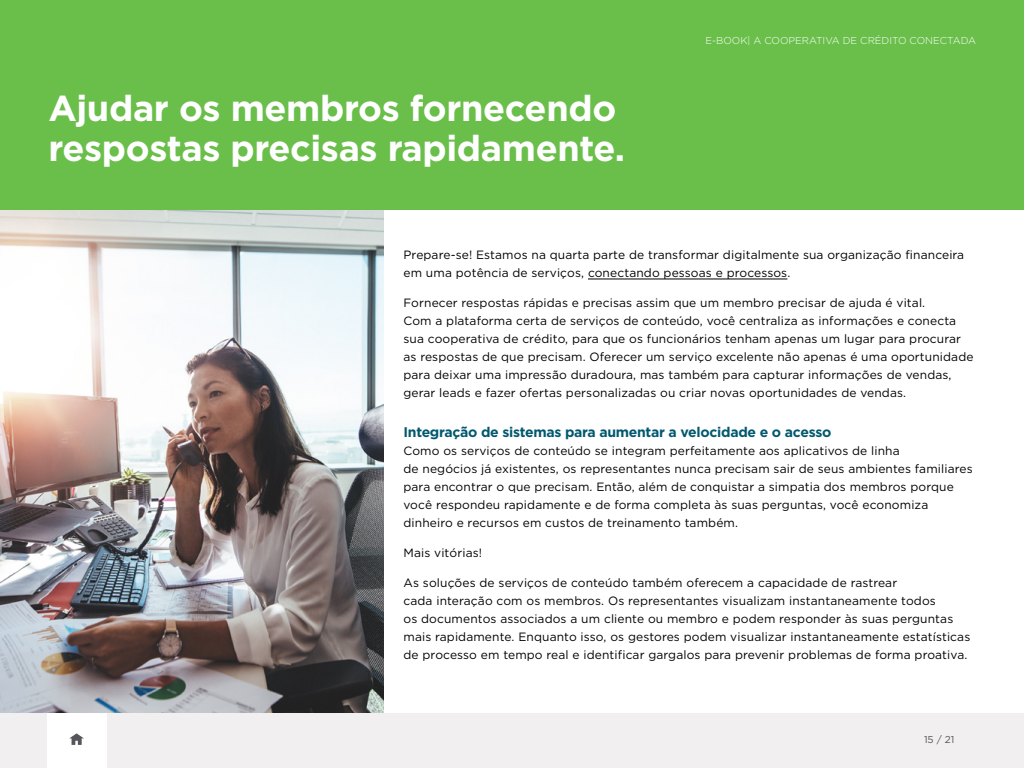
<style>
.page{position:relative;width:1024px;height:768px;background:#fff}
.page>*{position:absolute;margin:0;border:0;box-sizing:border-box;transform-origin:0 0}
.t1{font:700 36px/40px "Gotham HTF";letter-spacing:-.01em;color:#fff}
.t2{font:700 14px "Gotham HTF";letter-spacing:-.02em;color:#00586f}
.t3{font:12px/18px "Gotham HTF";letter-spacing:.01em;color:#000}
.t4{font:300 10px "Gotham HTF";color:#fff}
.t5{font:10px "Gotham HTF";color:#52555b}
</style>
<div class="page">
<div style="left:0;top:713px;width:1024px;height:55px;background:#f1efef"></div>
<div style="left:47px;top:713px;width:59px;height:55px;background:#fff"></div>
<svg style="left:69px;top:733px;width:15px;height:12px"></svg>
<img style="left:0;top:210px;width:384px;height:503px">
<div style="left:0;top:0;width:1024px;height:210px;background:#6abf4b"></div>
<hr style="left:588px;top:279px;width:199px;height:1px;background:#000">
<h1 class="t1" style="left:48px;top:87px;width:578px">Ajudar os membros fornecendo respostas precisas rapidamente.</h1>
<p class="t4" style="left:705px;top:35px;width:272px">E-BOOK| A COOPERATIVA DE CRÉDITO CONECTADA</p>
<p class="t3" style="left:404px;top:246px;width:562px">Prepare-se! Estamos na quarta parte de transformar digitalmente sua organização financeira em uma potência de serviços, conectando pessoas e processos.</p>
<p class="t3" style="left:404px;top:294px;width:572px">Fornecer respostas rápidas e precisas assim que um membro precisar de ajuda é vital.<br>Com a plataforma certa de serviços de conteúdo, você centraliza as informações e conecta sua cooperativa de crédito, para que os funcionários tenham apenas um lugar para procurar as respostas de que precisam. Oferecer um serviço excelente não apenas é uma oportunidade para deixar uma impressão duradoura, mas também para capturar informações de vendas, gerar leads e fazer ofertas personalizadas ou criar novas oportunidades de vendas.</p>
<p class="t2" style="left:404px;top:424px;width:429px">Integração de sistemas para aumentar a velocidade e o acesso</p>
<p class="t3" style="left:404px;top:442px;width:571px">Como os serviços de conteúdo se integram perfeitamente aos aplicativos de linha<br>de negócios já existentes, os representantes nunca precisam sair de seus ambientes familiares para encontrar o que precisam. Então, além de conquistar a simpatia dos membros porque você respondeu rapidamente e de forma completa às suas perguntas, você economiza dinheiro e recursos em custos de treinamento também.</p>
<p class="t3" style="left:404px;top:544px;width:80px">Mais vitórias!</p>
<p class="t3" style="left:404px;top:574px;width:568px">As soluções de serviços de conteúdo também oferecem a capacidade de rastrear<br>cada interação com os membros. Os representantes visualizam instantaneamente todos<br>os documentos associados a um cliente ou membro e podem responder às suas perguntas mais rapidamente. Enquanto isso, os gestores podem visualizar instantaneamente estatísticas de processo em tempo real e identificar gargalos para prevenir problemas de forma proativa.</p>
<p class="t5" style="left:924px;top:734px;width:32px">15 / 21</p>
</div>
